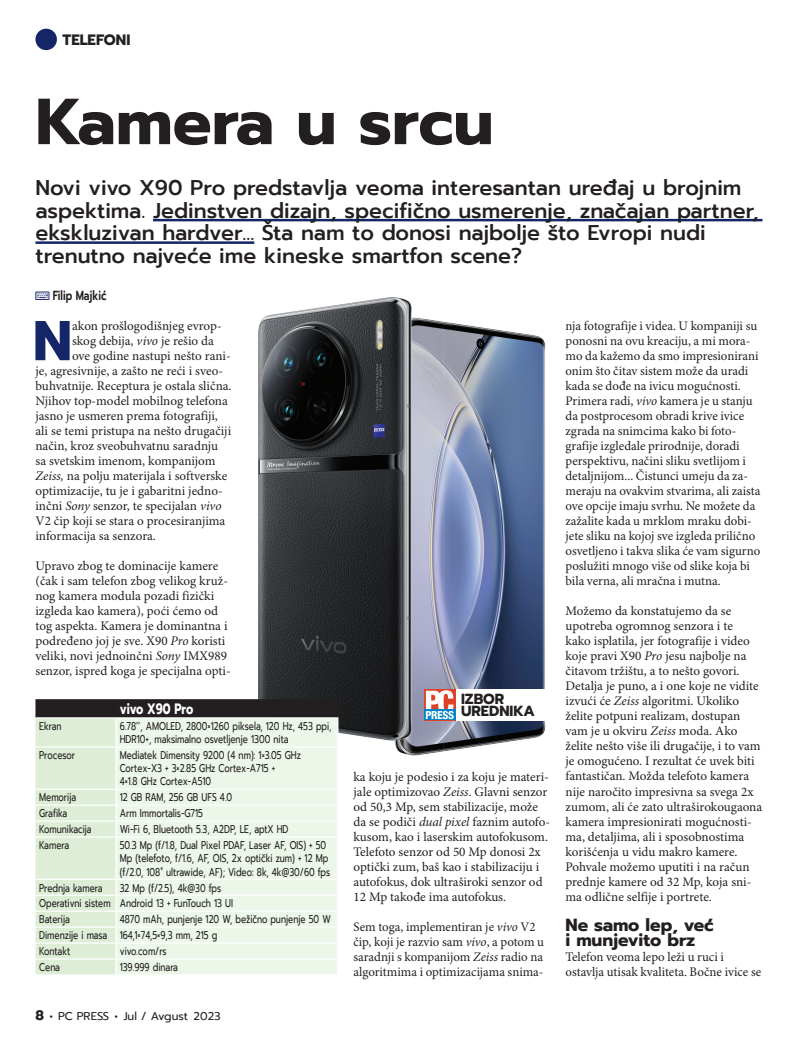
<style>
.page{position:relative;width:798px;height:1053px;background:#fff}
.page>*{position:absolute;margin:0;border:0;box-sizing:border-box;transform-origin:0 0}
.t1{font:700 65px "Prompt";color:#231f20}
.t2{font:700 56px "Prompt";color:#142667}
.t3{font:500 21.25px/22.5px "Prompt";color:#231f20}
.t4{font:700 17.5px/15px "Prompt";color:#231f20}
.t5{font:700 15px "Prompt";color:#fff;scale:.75 1}
.t6{font:700 15px "Prompt";color:#231f20}
.t7{font:700 14.62px/12.2px "Prompt";color:#231f20}
.t8{font:13.12px/15px "Minion Pro";color:#231f20}
.t9{font:600 13.12px "Prompt";color:#231f20;scale:.75 1}
.t10{font:11.25px/13.1px "Prompt";color:#231f20;scale:.75 1}
.t11{font:11.25px "Prompt";color:#231f20}
.s1{font-style:italic}
.s2{font-weight:700;font-size:13.75px}
.s3{font-weight:700}
</style>
<div class="page">
<hr style="left:153px;top:219px;width:609px;height:2px;background:#142667">
<hr style="left:35px;top:241px;width:219px;height:3px;background:#142667">
<img style="left:398px;top:321px;width:148px;height:435px">
<img style="left:258px;top:297px;width:185px;height:454px">
<svg style="left:35px;top:699px;width:303px;height:275px;background:#dce6d8"></svg>
<hr style="left:35px;top:717px;width:81px;height:1px;background:#fff">
<hr style="left:116px;top:717px;width:222px;height:1px;background:#fff">
<div style="left:424px;top:689px;width:126px;height:31px;background:#fff"></div>
<svg style="left:423px;top:689px;width:32px;height:20px"></svg>
<svg style="left:423px;top:709px;width:32px;height:11px"></svg>
<svg style="left:425px;top:690px;width:28px;height:29px"></svg>
<div style="left:35px;top:29px;width:22px;height:21px;background:#142667;border-radius:50%"></div>
<p class="t6" style="left:62px;top:29px;width:69px">tELEFONI</p>
<h1 class="t1" style="left:35px;top:73px;width:459px">Kamera u srcu</h1>
<p class="t3" style="left:35px;top:177px;width:724px">Novi vivo X90 Pro predstavlja veoma interesantan uređaj u brojnim aspektima. Jedinstven dizajn, specifično usmerenje, značajan partner, ekskluzivan hardver... Šta nam to donosi najbolje što Evropi nudi trenutno najveće ime kineske smartfon scene?</p>
<p class="t9" style="left:53px;top:286px;width:73px">Filip Majkić</p>
<h2 class="t2" style="left:33px;top:298px;width:41px">N</h2>
<p class="t8" style="left:72px;top:319px;width:151px">akon prošlogodišnjeg evrop-</p>
<p class="t8" style="left:72px;top:334px;width:143px">skog debija, <span class="s1">vivo</span> je rešio da</p>
<p class="t8" style="left:72px;top:349px;width:160px">ove godine nastupi nešto rani-</p>
<p class="t8" style="left:35px;top:364px;width:189px">je, agresivnije, a zašto ne reći i sveo-</p>
<p class="t8" style="left:35px;top:379px;width:197px">buhvatnije. Receptura je ostala slična.</p>
<p class="t8" style="left:35px;top:394px;width:194px">Njihov top-model mobilnog telefona</p>
<p class="t8" style="left:35px;top:409px;width:184px">jasno je usmeren prema fotografiji,</p>
<p class="t8" style="left:35px;top:424px;width:197px">ali se temi pristupa na nešto drugačiji</p>
<p class="t8" style="left:35px;top:439px;width:184px">način, kroz sveobuhvatnu saradnju</p>
<p class="t8" style="left:35px;top:454px;width:181px">sa svetskim imenom, kompanijom</p>
<p class="t8" style="left:35px;top:469px;width:193px"><span class="s1">Zeiss,</span> na polju materijala i softverske</p>
<p class="t8" style="left:35px;top:484px;width:189px">optimizacije, tu je i gabaritni jedno-</p>
<p class="t8" style="left:35px;top:499px;width:187px">inčni <span class="s1">Sony</span> senzor, te specijalan <span class="s1">vivo</span></p>
<p class="t8" style="left:35px;top:514px;width:191px">V2 čip koji se stara o procesiranjima</p>
<p class="t8" style="left:35px;top:529px;width:122px">informacija sa senzora.</p>
<p class="t8" style="left:35px;top:559px;width:197px">Upravo zbog te dominacije kamere (čak i sam telefon zbog velikog kruž&shy;nog kamera modula pozadi fizički izgleda kao kamera), poći ćemo od tog aspekta. Kamera je dominantna i podređeno joj je sve. X90 <span class="s1">Pro</span> koristi veliki, novi jednoinčni <span class="s1">Sony</span> IMX989 senzor, ispred koga je specijalna opti-</p>
<p class="t5" style="left:120px;top:697px;width:100px">vivo X90 Pro</p>
<p class="t10" style="left:39px;top:719px;width:31px">Ekran</p>
<p class="t10" style="left:120px;top:719px;width:284px">6.78’’, AMOLED, 2800×1260 piksela, 120 Hz, 453 ppi,<br>HDR10+, maksimalno osvetljenje 1300 nita</p>
<p class="t10" style="left:39px;top:748px;width:50px">Procesor</p>
<p class="t10" style="left:120px;top:748px;width:243px">Mediatek Dimensity 9200 (4 nm): 1×3.05 GHz<br>Cortex-X3 + 3×2.85 GHz Cortex-A715 +<br>4×1.8 GHz Cortex-A510</p>
<p class="t10" style="left:39px;top:790px;width:51px">Memorija</p>
<p class="t10" style="left:120px;top:790px;width:151px">12 GB RAM, 256 GB UFS 4.0</p>
<p class="t10" style="left:39px;top:806px;width:39px">Grafika</p>
<p class="t10" style="left:120px;top:806px;width:113px">Arm Immortalis-G715</p>
<p class="t10" style="left:39px;top:822px;width:71px">Komunikacija</p>
<p class="t10" style="left:120px;top:822px;width:226px">Wi-Fi 6, Bluetooth 5.3, A2DP, LE, aptX HD</p>
<p class="t10" style="left:39px;top:838px;width:42px">Kamera</p>
<p class="t10" style="left:120px;top:838px;width:282px">50.3 Mp (f/1.8, Dual Pixel PDAF, Laser AF, OIS) + 50<br>Mp (telefoto, f/1.6, AF, OIS, 2x optički zum) + 12 Mp (f/2.0, 108˚ ultrawide, AF); Video: 8k, 4k@30/60 fps</p>
<p class="t10" style="left:39px;top:881px;width:86px">Prednja kamera</p>
<p class="t10" style="left:39px;top:879px;width:260px;line-height:16px;text-indent:80px">32 Mp (f/2.5), 4k@30 fps<br>Operativni sistem Android 13 + FunTouch 13 UI<br>Baterija</p>
<p class="t10" style="left:39px;top:911px;width:390px;line-height:16px;text-indent:80px">4870 mAh, punjenje 120 W, bežično punjenje 50 W<br>Dimenzije i masa 164,1×74,5×9,3 mm, 215 g<br>Kontakt</p>
<p class="t10" style="left:120px;top:944px;width:64px">vivo.com/rs</p>
<p class="t10" style="left:39px;top:960px;width:29px">Cena</p>
<p class="t10" style="left:120px;top:960px;width:79px">139.999 dinara</p>
<p class="t11" style="left:35px;top:1007px;width:187px"><span class="s2">8</span> <span class="s3">•</span> PC PRESS <span class="s3">•</span> Jul / Avgust 2023</p>
<p class="t7" style="left:461px;top:692px;width:75px">Izbor urednika</p>
<p class="t8" style="left:353px;top:769px;width:198px">ka koju je podesio i za koju je materi&shy;jale optimizovao <span class="s1">Zeiss</span>. Glavni senzor od 50,3 Mp, sem stabilizacije, može da se podiči <span class="s1">dual pixel</span> faznim autofo&shy;kusom, kao i laserskim autofokusom.<br>Telefoto senzor od 50 Mp donosi 2x optički zum, baš kao i stabilizaciju i autofokus, dok ultraširoki senzor od 12 Mp takođe ima autofokus.</p>
<p class="t8" style="left:353px;top:919px;width:192px">Sem toga, implementiran je <span class="s1">vivo</span> V2 čip, koji je razvio sam <span class="s1">vivo</span>, a potom u saradnji s kompanijom <span class="s1">Zeiss</span> radio na algoritmima i optimizacijama snima-</p>
<p class="t8" style="left:565px;top:319px;width:196px">nja fotografije i videa. U kompaniji su ponosni na ovu kreaciju, a mi mora&shy;mo da kažemo da smo impresionirani onim što čitav sistem može da uradi kada se dođe na ivicu mogućnosti.<br>Primera radi, <span class="s1">vivo</span> kamera je u stanju da postprocesom obradi krive ivice zgrada na snimcima kako bi foto&shy;grafije izgledale prirodnije, doradi perspektivu, načini sliku svetlijom i detaljnijom... Čistunci umeju da za&shy;meraju na ovakvim stvarima, ali zaista ove opcije imaju svrhu. Ne možete da zažalite kada u mrklom mraku dobi&shy;jete sliku na kojoj sve izgleda prilično osvetljeno i takva slika će vam sigurno poslužiti mnogo više od slike koja bi bila verna, ali mračna i mutna.</p>
<p class="t8" style="left:565px;top:604px;width:198px">Možemo da konstatujemo da se upotreba ogromnog senzora i te<br>kako isplatila, jer fotografije i video koje pravi X90 <span class="s1">Pro</span> jesu najbolje na čitavom tržištu, a to nešto govori.<br>Detalja je puno, a i one koje ne vidite izvući će <span class="s1">Zeiss</span> algoritmi. Ukoliko želite potpuni realizam, dostupan vam je u okviru <span class="s1">Zeiss</span> moda. Ako želite nešto više ili drugačije, i to vam je omogućeno. I rezultat će uvek biti fantastičan. Možda telefoto kamera nije naročito impresivna sa svega 2x zumom, ali će zato ultraširokougaona kamera impresionirati mogućnosti&shy;ma, detaljima, ali i sposobnostima korišćenja u vidu makro kamere.<br>Pohvale možemo uputiti i na račun prednje kamere od 32 Mp, koja sni&shy;ma odlične selfije i portrete.</p>
<h3 class="t4" style="left:565px;top:916px;width:149px">Ne samo lep, već i munjevito brz</h3>
<p class="t8" style="left:565px;top:949px;width:197px">Telefon veoma lepo leži u ruci i ostavlja utisak kvaliteta. Bočne ivice se</p>
</div>
